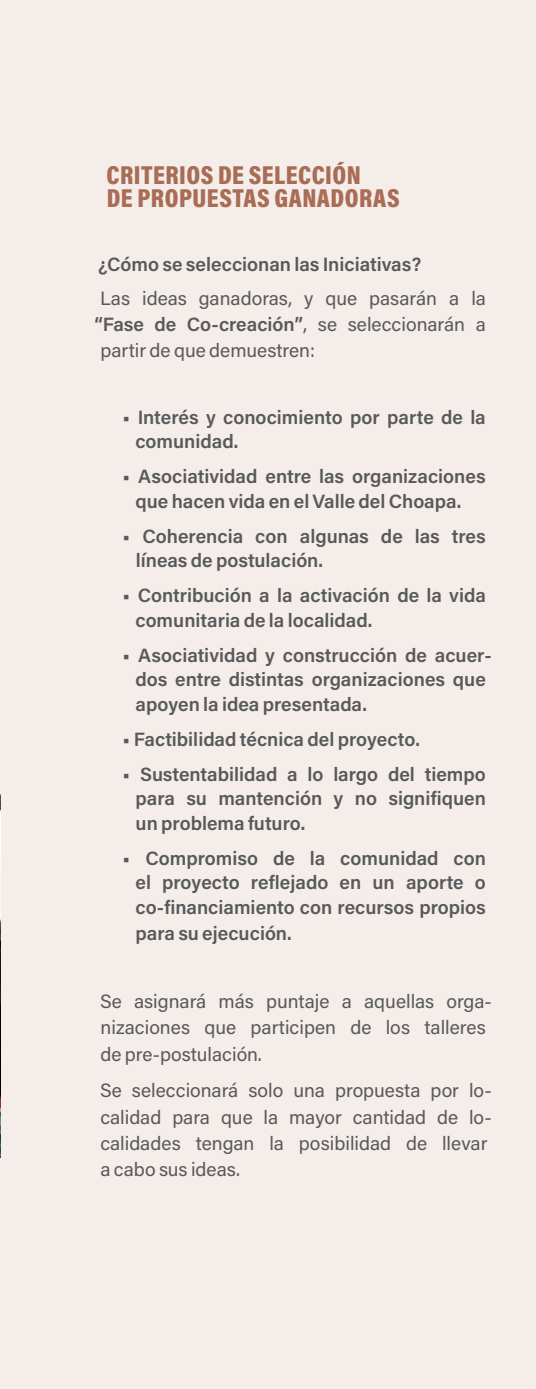
<style>
.page{position:relative;width:536px;height:1389px;background:#f4edea}
.page>*{position:absolute;margin:0;border:0;box-sizing:border-box;transform-origin:0 0}
.t1{font:900 26.25px/22.8px "Acumin Pro Cond";letter-spacing:.02em;color:#a96c54}
.t2{font:600 19.25px/24.5px "Acumin Pro";color:#58595b}
.t3{font:19.25px/26.2px "Acumin Pro";color:#58595b}
.s1{font-weight:400}
</style>
<div class="page">
<img style="left:0;top:791px;width:1px;height:366px">
<h1 class="t1" style="left:107px;top:163px;width:294px">CRITERIOS DE SELECCIÓN<br>DE PROPUESTAS GANADORAS</h1>
<p class="t2" style="left:98px;top:252px;width:324px">¿Cómo se seleccionan las Iniciativas?</p>
<p class="t3" style="left:100px;top:284px;width:387px">Las ideas ganadoras, y que pasarán a la</p>
<p class="t2" style="left:94px;top:311px;width:393px">“Fase de Co-creación”<span class="s1">, se seleccionarán a</span></p>
<p class="t3" style="left:100px;top:336px;width:216px">partir de que demuestren:</p>
<p class="t2" style="left:135px;top:404px;width:352px;text-indent:-13px">• Interés y conocimiento por parte de la comunidad.</p>
<p class="t2" style="left:123px;top:463px;width:365px;text-align:center">• Asociatividad entre las organizaciones que hacen vida en el Valle del Choapa.</p>
<p class="t2" style="left:136px;top:523px;width:351px;text-indent:-13px">• Coherencia con algunas de las tres líneas de postulación.</p>
<p class="t2" style="left:135px;top:582px;width:352px;text-indent:-13px">• Contribución a la activación de la vida comunitaria de la localidad.</p>
<p class="t2" style="left:135px;top:642px;width:358px;text-indent:-13px">• Asociatividad y construcción de acuer&shy;dos entre distintas organizaciones que apoyen la idea presentada.</p>
<p class="t2" style="left:123px;top:726px;width:299px">• Factibilidad técnica del proyecto.</p>
<p class="t2" style="left:136px;top:761px;width:352px;text-align:justify;text-indent:-13px">• Sustentabilidad a lo largo del tiempo para su mantención y no signifiquen un problema futuro.</p>
<p class="t2" style="left:135px;top:845px;width:352px;text-align:justify;text-indent:-13px">• Compromiso de la comunidad con el proyecto reflejado en un aporte o co-financiamiento con recursos propios</p>
<p class="t2" style="left:136px;top:920px;width:157px">para su ejecución.</p>
<p class="t3" style="left:100px;top:988px;width:393px">Se asignará más puntaje a aquellas orga&shy;nizaciones que participen de los talleres de pre-postulación.</p>
<p class="t3" style="left:100px;top:1077px;width:393px">Se seleccionará solo una propuesta por lo&shy;calidad para que la mayor cantidad de lo&shy;calidades tengan la posibilidad de llevar a cabo sus ideas.</p>
</div>
